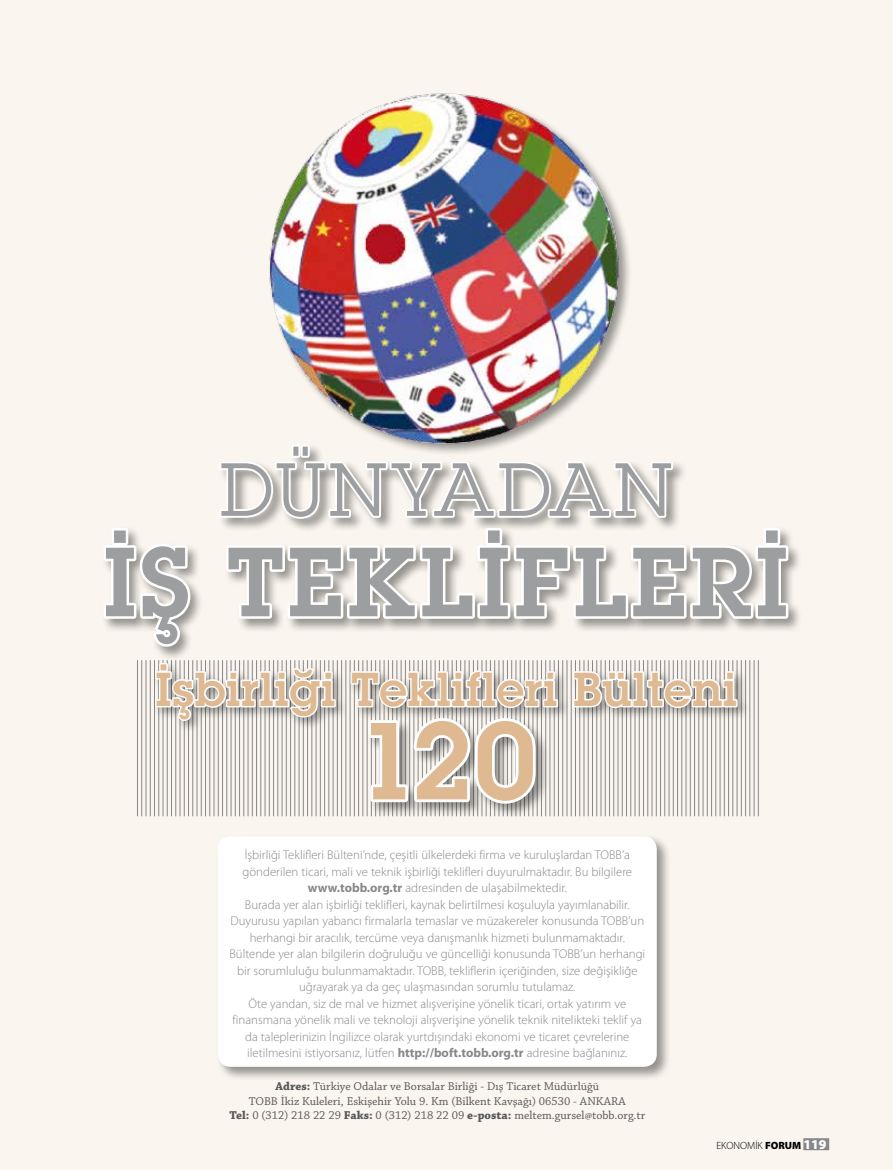
<style>
.page{position:relative;width:893px;height:1170px;background:#fff}
.page>*{position:absolute;margin:0;border:0;box-sizing:border-box;transform-origin:0 0}
.t1{font:106.95px "Lubalin Graph Turk B";color:#deb991}
.t2{font:95.85px "Lubalin Graph Turk B";letter-spacing:.04em;color:#9c9e9f}
.t3{font:73.5px "Lubalin Graph Turk";letter-spacing:.03em;color:#9c9e9f}
.t4{font:46.5px "Lubalin Graph Turk B";letter-spacing:.02em;color:#deb991}
.t5{font:300 12.75px/16.5px "Myriad Pro";color:#87888a;text-align:center}
.t6{font:12px/14.4px "Chaparral Pro";color:#58585a;text-align:center}
.t7{font:300 10.5px "Myriad Pro";color:#000}
.s1{font-weight:700}
.s2{font-weight:900}
.s3{font-weight:900;font-size:13.5px;color:#fff}
.s4{font-weight:900;font-size:9px;color:#87888a}
</style>
<div class="page">
<div style="left:0;top:0;width:893px;height:1169px;background:#faf5ee"></div>
<div style="left:102px;top:526px;width:701px;height:135px;background:#000;opacity:.4"></div>
<svg style="left:102px;top:526px;width:92px;height:124px"></svg>
<svg style="left:217px;top:462px;width:575px;height:159px"></svg>
<img style="left:233px;top:93px;width:427px;height:425px">
<div style="left:216px;top:834px;width:455px;height:247px;background:#000;opacity:.4"></div>
<div style="left:218px;top:836px;width:439px;height:230px;background:#fff;border-radius:13px"></div>
<hr style="left:137px;top:660px;width:1px;height:156px;background:#87888a">
<hr style="left:141px;top:660px;width:1px;height:156px;background:#87888a">
<hr style="left:146px;top:660px;width:1px;height:156px;background:#87888a">
<hr style="left:150px;top:660px;width:1px;height:156px;background:#87888a">
<hr style="left:154px;top:660px;width:1px;height:156px;background:#87888a">
<hr style="left:158px;top:660px;width:1px;height:156px;background:#87888a">
<hr style="left:163px;top:660px;width:1px;height:156px;background:#87888a">
<hr style="left:167px;top:660px;width:1px;height:156px;background:#87888a">
<hr style="left:171px;top:660px;width:1px;height:156px;background:#87888a">
<hr style="left:175px;top:660px;width:1px;height:156px;background:#87888a">
<hr style="left:180px;top:660px;width:1px;height:156px;background:#87888a">
<hr style="left:184px;top:660px;width:1px;height:156px;background:#87888a">
<hr style="left:188px;top:660px;width:1px;height:156px;background:#87888a">
<hr style="left:193px;top:660px;width:1px;height:156px;background:#87888a">
<hr style="left:197px;top:660px;width:1px;height:156px;background:#87888a">
<hr style="left:201px;top:660px;width:1px;height:156px;background:#87888a">
<hr style="left:205px;top:660px;width:1px;height:156px;background:#87888a">
<hr style="left:210px;top:660px;width:1px;height:156px;background:#87888a">
<hr style="left:214px;top:660px;width:1px;height:156px;background:#87888a">
<hr style="left:218px;top:660px;width:1px;height:156px;background:#87888a">
<hr style="left:222px;top:660px;width:1px;height:156px;background:#87888a">
<hr style="left:227px;top:660px;width:1px;height:156px;background:#87888a">
<hr style="left:231px;top:660px;width:1px;height:156px;background:#87888a">
<hr style="left:235px;top:660px;width:1px;height:156px;background:#87888a">
<hr style="left:239px;top:660px;width:1px;height:156px;background:#87888a">
<hr style="left:244px;top:660px;width:1px;height:156px;background:#87888a">
<hr style="left:248px;top:660px;width:1px;height:156px;background:#87888a">
<hr style="left:252px;top:660px;width:1px;height:156px;background:#87888a">
<hr style="left:256px;top:660px;width:1px;height:156px;background:#87888a">
<hr style="left:261px;top:660px;width:1px;height:156px;background:#87888a">
<hr style="left:265px;top:660px;width:1px;height:156px;background:#87888a">
<hr style="left:269px;top:660px;width:1px;height:156px;background:#87888a">
<hr style="left:273px;top:660px;width:1px;height:156px;background:#87888a">
<hr style="left:278px;top:660px;width:1px;height:156px;background:#87888a">
<hr style="left:282px;top:660px;width:1px;height:156px;background:#87888a">
<hr style="left:286px;top:660px;width:1px;height:156px;background:#87888a">
<hr style="left:290px;top:660px;width:1px;height:156px;background:#87888a">
<hr style="left:295px;top:660px;width:1px;height:156px;background:#87888a">
<hr style="left:299px;top:660px;width:1px;height:156px;background:#87888a">
<hr style="left:303px;top:660px;width:1px;height:156px;background:#87888a">
<hr style="left:307px;top:660px;width:1px;height:156px;background:#87888a">
<hr style="left:312px;top:660px;width:1px;height:156px;background:#87888a">
<hr style="left:316px;top:660px;width:1px;height:156px;background:#87888a">
<hr style="left:320px;top:660px;width:1px;height:156px;background:#87888a">
<hr style="left:324px;top:660px;width:1px;height:156px;background:#87888a">
<hr style="left:329px;top:660px;width:1px;height:156px;background:#87888a">
<hr style="left:333px;top:660px;width:1px;height:156px;background:#87888a">
<hr style="left:337px;top:660px;width:1px;height:156px;background:#87888a">
<hr style="left:341px;top:660px;width:1px;height:156px;background:#87888a">
<hr style="left:346px;top:660px;width:1px;height:156px;background:#87888a">
<hr style="left:350px;top:660px;width:1px;height:156px;background:#87888a">
<hr style="left:354px;top:660px;width:1px;height:156px;background:#87888a">
<hr style="left:358px;top:660px;width:1px;height:156px;background:#87888a">
<hr style="left:363px;top:660px;width:1px;height:156px;background:#87888a">
<hr style="left:550px;top:660px;width:1px;height:156px;background:#87888a">
<hr style="left:554px;top:660px;width:1px;height:156px;background:#87888a">
<hr style="left:558px;top:660px;width:1px;height:156px;background:#87888a">
<hr style="left:562px;top:660px;width:1px;height:156px;background:#87888a">
<hr style="left:567px;top:660px;width:1px;height:156px;background:#87888a">
<hr style="left:571px;top:660px;width:1px;height:156px;background:#87888a">
<hr style="left:575px;top:660px;width:1px;height:156px;background:#87888a">
<hr style="left:579px;top:660px;width:1px;height:156px;background:#87888a">
<hr style="left:584px;top:660px;width:1px;height:156px;background:#87888a">
<hr style="left:588px;top:660px;width:1px;height:156px;background:#87888a">
<hr style="left:592px;top:660px;width:1px;height:156px;background:#87888a">
<hr style="left:596px;top:660px;width:1px;height:156px;background:#87888a">
<hr style="left:601px;top:660px;width:1px;height:156px;background:#87888a">
<hr style="left:605px;top:660px;width:1px;height:156px;background:#87888a">
<hr style="left:609px;top:660px;width:1px;height:156px;background:#87888a">
<hr style="left:613px;top:660px;width:1px;height:156px;background:#87888a">
<hr style="left:618px;top:660px;width:1px;height:156px;background:#87888a">
<hr style="left:622px;top:660px;width:1px;height:156px;background:#87888a">
<hr style="left:626px;top:660px;width:1px;height:156px;background:#87888a">
<hr style="left:630px;top:660px;width:1px;height:156px;background:#87888a">
<hr style="left:635px;top:660px;width:1px;height:156px;background:#87888a">
<hr style="left:639px;top:660px;width:1px;height:156px;background:#87888a">
<hr style="left:643px;top:660px;width:1px;height:156px;background:#87888a">
<hr style="left:647px;top:660px;width:1px;height:156px;background:#87888a">
<hr style="left:652px;top:660px;width:1px;height:156px;background:#87888a">
<hr style="left:656px;top:660px;width:1px;height:156px;background:#87888a">
<hr style="left:660px;top:660px;width:1px;height:156px;background:#87888a">
<hr style="left:664px;top:660px;width:1px;height:156px;background:#87888a">
<hr style="left:669px;top:660px;width:1px;height:156px;background:#87888a">
<hr style="left:673px;top:660px;width:1px;height:156px;background:#87888a">
<hr style="left:677px;top:660px;width:1px;height:156px;background:#87888a">
<hr style="left:681px;top:660px;width:1px;height:156px;background:#87888a">
<hr style="left:686px;top:660px;width:1px;height:156px;background:#87888a">
<hr style="left:690px;top:660px;width:1px;height:156px;background:#87888a">
<hr style="left:694px;top:660px;width:1px;height:156px;background:#87888a">
<hr style="left:698px;top:660px;width:1px;height:156px;background:#87888a">
<hr style="left:703px;top:660px;width:1px;height:156px;background:#87888a">
<hr style="left:707px;top:660px;width:1px;height:156px;background:#87888a">
<hr style="left:711px;top:660px;width:1px;height:156px;background:#87888a">
<hr style="left:715px;top:660px;width:1px;height:156px;background:#87888a">
<hr style="left:720px;top:660px;width:1px;height:156px;background:#87888a">
<hr style="left:724px;top:660px;width:1px;height:156px;background:#87888a">
<hr style="left:728px;top:660px;width:1px;height:156px;background:#87888a">
<hr style="left:733px;top:660px;width:1px;height:156px;background:#87888a">
<hr style="left:737px;top:660px;width:1px;height:156px;background:#87888a">
<hr style="left:741px;top:660px;width:1px;height:156px;background:#87888a">
<hr style="left:745px;top:660px;width:1px;height:156px;background:#87888a">
<hr style="left:750px;top:660px;width:1px;height:156px;background:#87888a">
<hr style="left:754px;top:660px;width:1px;height:156px;background:#87888a">
<hr style="left:758px;top:660px;width:1px;height:156px;background:#87888a">
<div style="left:366px;top:716px;width:184px;height:102px;background:#000;opacity:.4"></div>
<svg style="left:366px;top:733px;width:172px;height:73px;background:#cac8c6"></svg>
<div style="left:153px;top:660px;width:597px;height:73px;background:#000;opacity:.4"></div>
<svg style="left:154px;top:661px;width:183px;height:62px"></svg>
<svg style="left:349px;top:668px;width:211px;height:41px"></svg>
<svg style="left:571px;top:669px;width:168px;height:40px"></svg>
<div style="left:803px;top:1138px;width:26px;height:12px;background:#87888a"></div>
<h3 class="t3" style="left:220px;top:443px;width:454px">DÜNYADAN</h3>
<h2 class="t2" style="left:104px;top:518px;width:686px">İŞ TEKLİFLERİ</h2>
<h3 class="t4" style="left:156px;top:658px;width:583px">İşbirliği Teklifleri Bülteni</h3>
<h1 class="t1" style="left:357px;top:690px;width:181px">120</h1>
<p class="t5" style="left:229px;top:846px;width:417px">İşbirliği Teklifleri Bülteni’nde, çeşitli ülkelerdeki firma ve kuruluşlardan TOBB’a gönderilen ticari, mali ve teknik işbirliği teklifleri duyurulmaktadır. Bu bilgilere <span class="s1">www.tobb.org.tr</span> adresinden de ulaşabilmektedir.<br>Burada yer alan işbirliği teklifleri, kaynak belirtilmesi koşuluyla yayımlanabilir.<br>Duyurusu yapılan yabancı firmalarla temaslar ve müzakereler konusunda TOBB’un herhangi bir aracılık, tercüme veya danışmanlık hizmeti bulunmamaktadır.<br>Bültende yer alan bilgilerin doğruluğu ve güncelliği konusunda TOBB’un herhangi bir sorumluluğu bulunmamaktadır. TOBB, tekliflerin içeriğinden, size değişikliğe uğrayarak ya da geç ulaşmasından sorumlu tutulamaz.<br>Öte yandan, siz de mal ve hizmet alışverişine yönelik ticari, ortak yatırım ve finansmana yönelik mali ve teknoloji alışverişine yönelik teknik nitelikteki teklif ya da taleplerinizin İngilizce olarak yurtdışındaki ekonomi ve ticaret çevrelerine iletilmesini istiyorsanız, lütfen <span class="s1">http://boft.tobb.org.tr</span> adresine bağlanınız.</p>
<p class="t6" style="left:229px;top:1079px;width:417px"><span class="s1">Adres:</span> Türkiye Odalar ve Borsalar Birliği - Dış Ticaret Müdürlüğü<br>TOBB İkiz Kuleleri, Eskişehir Yolu 9. Km (Bilkent Kavşağı) 06530 - ANKARA<br><span class="s1">Tel:</span> 0 (312) 218 22 29 <span class="s1">Faks:</span> 0 (312) 218 22 09 <span class="s1">e-posta:</span> meltem.gursel@tobb.org.tr</p>
<p class="t7" style="left:716px;top:1139px;width:114px">EKONOMİK <span class="s2">FORUM</span> <span class="s3">119</span><span class="s4">i</span></p>
</div>
